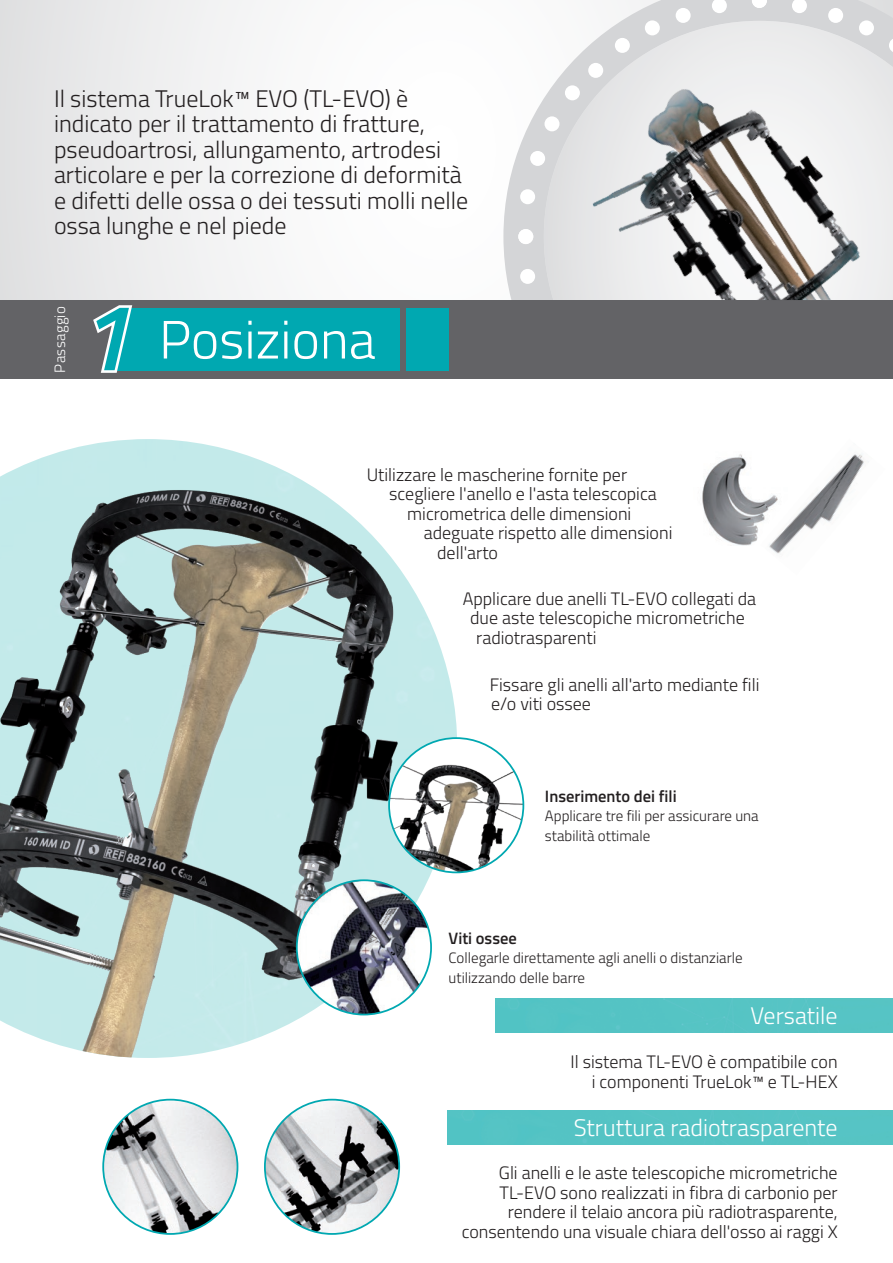
<style>
.page{position:relative;width:893px;height:1263px;background:#fff}
.page>*{position:absolute;margin:0;border:0;box-sizing:border-box;transform-origin:0 0}
.t1{font:300 54px "Titillium";color:#fff}
.t2{font:300 24px/25.5px "Titillium";color:#231f20}
.t3{font:300 24px "Titillium";color:#fff}
.t4{font:300 18px/19.5px "Titillium";color:#231f20;text-align:right}
.t5{font:600 16.5px "Titillium";color:#231f20}
.t6{font:300 15px/19.5px "Titillium";color:#231f20}
.t7{font:300 15px "Titillium";letter-spacing:.02em;color:#fff}
.s1{font-weight:600;font-style:italic;font-size:94.5px}
</style>
<div class="page">
<img style="left:0;top:439px;width:457px;height:619px">
<div style="left:495px;top:999px;width:398px;height:34px;background:#55c4c4"></div>
<div style="left:448px;top:1111px;width:445px;height:34px;background:#55c4c4"></div>
<img style="left:769px;top:454px;width:95px;height:100px">
<img style="left:702px;top:454px;width:87px;height:92px">
<svg style="left:0;top:0;width:257px;height:300px"></svg>
<svg style="left:503px;top:0;width:390px;height:300px;fill:#d4d5d7"></svg>
<svg style="left:544px;top:21px;width:349px;height:279px;background:#e1e2e3"></svg>
<svg style="left:792px;top:0;width:15px;height:13px"></svg>
<div style="left:828px;top:8px;width:15px;height:15px;background:#fff;border-radius:50%"></div>
<div style="left:859px;top:20px;width:15px;height:15px;background:#fff;border-radius:50%"></div>
<svg style="left:889px;top:38px;width:4px;height:11px"></svg>
<svg style="left:752px;top:0;width:15px;height:8px"></svg>
<svg style="left:712px;top:0;width:15px;height:13px"></svg>
<div style="left:676px;top:8px;width:15px;height:15px;background:#fff;border-radius:50%"></div>
<div style="left:645px;top:20px;width:15px;height:15px;background:#fff;border-radius:50%"></div>
<div style="left:615px;top:38px;width:15px;height:15px;background:#fff;border-radius:50%"></div>
<div style="left:565px;top:85px;width:15px;height:15px;background:#fff;border-radius:50%"></div>
<div style="left:544px;top:116px;width:15px;height:15px;background:#fff;border-radius:50%"></div>
<div style="left:530px;top:151px;width:15px;height:15px;background:#fff;border-radius:50%"></div>
<div style="left:520px;top:189px;width:15px;height:15px;background:#fff;border-radius:50%"></div>
<div style="left:520px;top:269px;width:15px;height:15px;background:#fff;border-radius:50%"></div>
<div style="left:518px;top:229px;width:15px;height:15px;background:#fff;border-radius:50%"></div>
<div style="left:0;top:300px;width:893px;height:79px;background:#636366"></div>
<div style="left:117px;top:308px;width:283px;height:62px;background:#00a8b1"></div>
<div style="left:406px;top:308px;width:43px;height:62px;background:#00a8b1"></div>
<img style="left:577px;top:49px;width:316px;height:251px">
<img style="left:103px;top:1100px;width:134px;height:134px;border-radius:67px">
<img style="left:265px;top:1100px;width:134px;height:134px;border-radius:67px">
<img style="left:389px;top:738px;width:134px;height:134px;border-radius:67px">
<img style="left:297px;top:880px;width:134px;height:134px;border-radius:67px">
<h2 class="t2" style="left:54px;top:84px;width:416px">Il sistema TrueLok™ EVO (TL-EVO) è indicato per il trattamento di fratture, pseudoartrosi, allungamento, artrodesi articolare e per la correzione di deformità e difetti delle ossa o dei tessuti molli nelle ossa lunghe e nel piede</h2>
<p class="t7" style="left:49px;top:373px;width:68px;rotate:-90deg">Passaggio</p>
<h1 class="t1" style="left:76px;top:300px;width:301px"><span class="s1">1</span> Posiziona</h1>
<p class="t4" style="left:367px;top:464px;width:262px">Utilizzare le mascherine fornite per</p>
<p class="t4" style="left:389px;top:483px;width:269px">scegliere l'anello e l'asta telescopica</p>
<p class="t4" style="left:407px;top:503px;width:226px">micrometrica delle dimensioni</p>
<p class="t4" style="left:424px;top:522px;width:250px">adeguate rispetto alle dimensioni</p>
<p class="t4" style="left:437px;top:542px;width:62px">dell'arto</p>
<p class="t4" style="left:463px;top:588px;width:295px">Applicare due anelli TL-EVO collegati da</p>
<p class="t4" style="left:470px;top:607px;width:276px">due aste telescopiche micrometriche</p>
<p class="t4" style="left:476px;top:627px;width:122px">radiotrasparenti</p>
<p class="t4" style="left:490px;top:674px;width:271px;text-align:left">Fissare gli anelli all'arto mediante fili e/o viti ossee</p>
<p class="t5" style="left:545px;top:783px;width:133px">Inserimento dei fili</p>
<p class="t6" style="left:545px;top:805px;width:215px">Applicare tre fili per assicurare una stabilità ottimale</p>
<p class="t5" style="left:449px;top:926px;width:70px">Viti ossee</p>
<p class="t6" style="left:449px;top:947px;width:296px">Collegarle direttamente agli anelli o distanziarle utilizzando delle barre</p>
<h2 class="t3" style="left:751px;top:998px;width:89px">Versatile</h2>
<p class="t4" style="left:571px;top:1051px;width:269px">Il sistema TL-EVO è compatibile con i componenti TrueLok™ e TL-HEX</p>
<h2 class="t3" style="left:574px;top:1110px;width:265px">Struttura radiotrasparente</h2>
<p class="t4" style="left:462px;top:1162px;width:377px">Gli anelli e le aste telescopiche micrometriche TL-EVO sono realizzati in fibra di carbonio per rendere il telaio ancora più radiotrasparente, consentendo una visuale chiara dell'osso ai raggi X</p>
</div>
